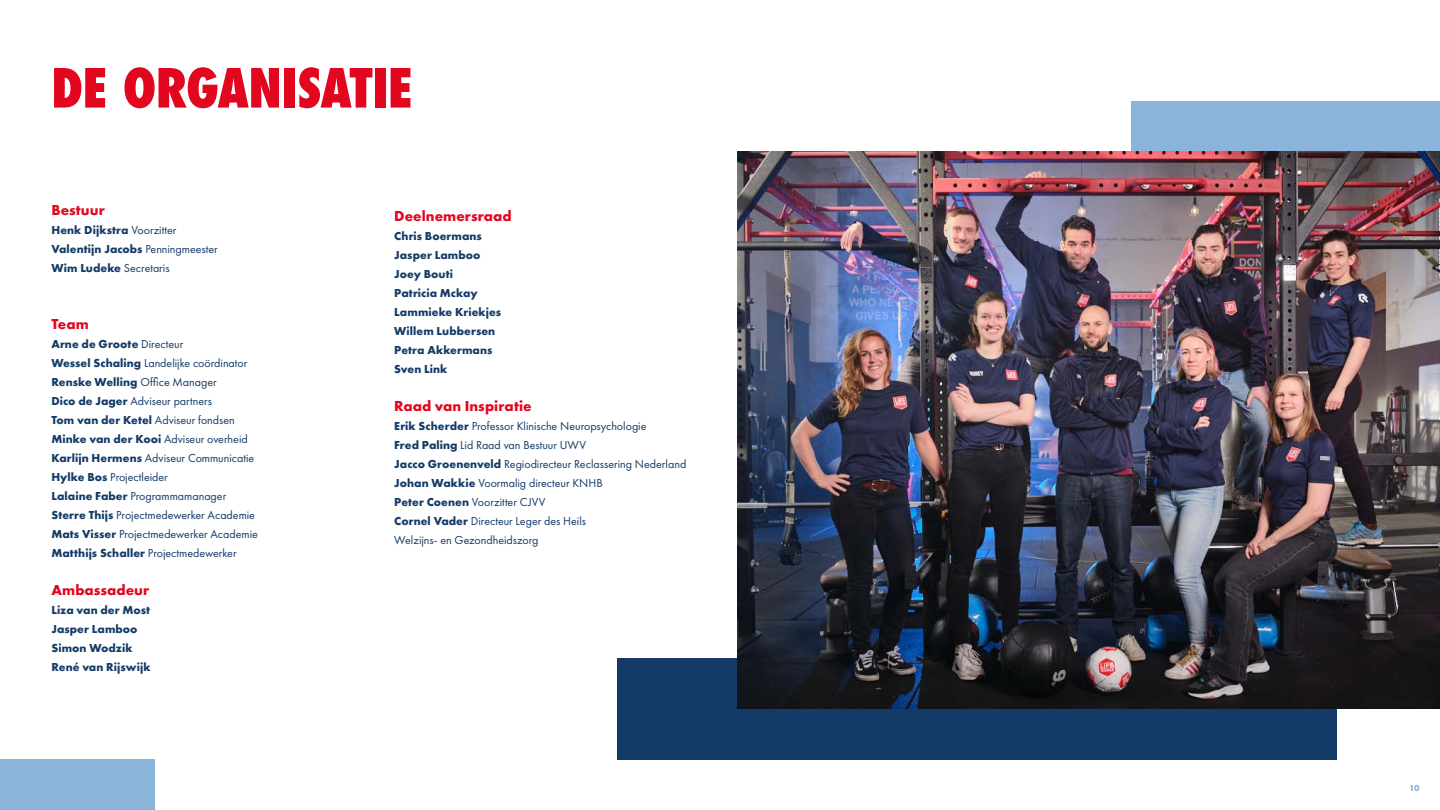
<style>
.page{position:relative;width:1440px;height:810px;background:#fff}
.page>*{position:absolute;margin:0;border:0;box-sizing:border-box;transform-origin:0 0}
.t1{font:800 condensed 52.5px "Futura";letter-spacing:-.01em;color:#e2071f}
.t2{font:700 15px "Futura PT";letter-spacing:.005em;color:#e2071f}
.t3{font:12px/19px "Futura PT";color:#143b67}
.t4{font:700 12px/19px "Futura PT";letter-spacing:.005em;color:#143b67}
.t5{font:700 9px "Futura PT";color:#8ab4da}
.s1{font-weight:400}
.s2{font-weight:700}
</style>
<div class="page">
<div style="left:617px;top:658px;width:720px;height:101px;background:#143b67"></div>
<div style="left:0;top:759px;width:154px;height:51px;background:#8ab4da"></div>
<div style="left:1131px;top:101px;width:309px;height:51px;background:#8ab4da"></div>
<img style="left:737px;top:152px;width:703px;height:557px">
<h1 class="t1" style="left:51px;top:52px;width:362px">DE ORGANISATIE</h1>
<p class="t2" style="left:51px;top:200px;width:55px">Bestuur</p>
<p class="t4" style="left:51px;top:220px;width:168px">Henk Dijkstra <span class="s1">Voorzitter<br></span>Valentijn Jacobs <span class="s1">Penningmeester<br></span>Wim Ludeke <span class="s1">Secretaris</span></p>
<p class="t2" style="left:51px;top:314px;width:39px">Team</p>
<p class="t3" style="left:51px;top:335px;width:208px"><span class="s2">Arne de Groote</span> Directeur<br><span class="s2">Wessel Schaling</span> Landelijke coördinator <span class="s2">Renske Welling</span> Office Manager<br><span class="s2">Dico de Jager</span> Adviseur partners<br><span class="s2">Tom van der Ketel</span> Adviseur fondsen <span class="s2">Minke van der Kooi</span> Adviseur overheid <span class="s2">Karlijn Hermens</span> Adviseur Communicatie <span class="s2">Hylke Bos</span> Projectleider<br><span class="s2">Lalaine Faber</span> Programmamanager <span class="s2">Sterre Thijs</span> Projectmedewerker Academie <span class="s2">Mats Visser</span> Projectmedewerker Academie <span class="s2">Matthijs Schaller</span> Projectmedewerker</p>
<p class="t2" style="left:51px;top:580px;width:99px">Ambassadeur</p>
<p class="t4" style="left:51px;top:600px;width:101px">Liza van der Most<br>Jasper Lamboo<br>Simon Wodzik<br>René van Rijswijk</p>
<p class="t2" style="left:394px;top:207px;width:119px">Deelnemersraad</p>
<p class="t4" style="left:394px;top:227px;width:108px">Chris Boermans<br>Jasper Lamboo<br>Joey Bouti<br>Patricia Mckay<br>Lammieke Kriekjes<br>Willem Lubbersen<br>Petra Akkermans<br>Sven Link</p>
<p class="t2" style="left:394px;top:397px;width:139px">Raad van Inspiratie</p>
<p class="t3" style="left:394px;top:417px;width:294px"><span class="s2">Erik Scherder</span> Professor Klinische Neuropsychologie<br><span class="s2">Fred Paling</span> Lid Raad van Bestuur UWV<br><span class="s2">Jacco Groenenveld</span> Regiodirecteur Reclassering Nederland <span class="s2">Johan Wakkie</span> Voormalig directeur KNHB<br><span class="s2">Peter Coenen</span> Voorzitter CJVV<br><span class="s2">Cornel Vader</span> Directeur Leger des Heils<br>Welzijns- en Gezondheidszorg</p>
<p class="t5" style="left:1409px;top:782px;width:12px">10</p>
</div>
